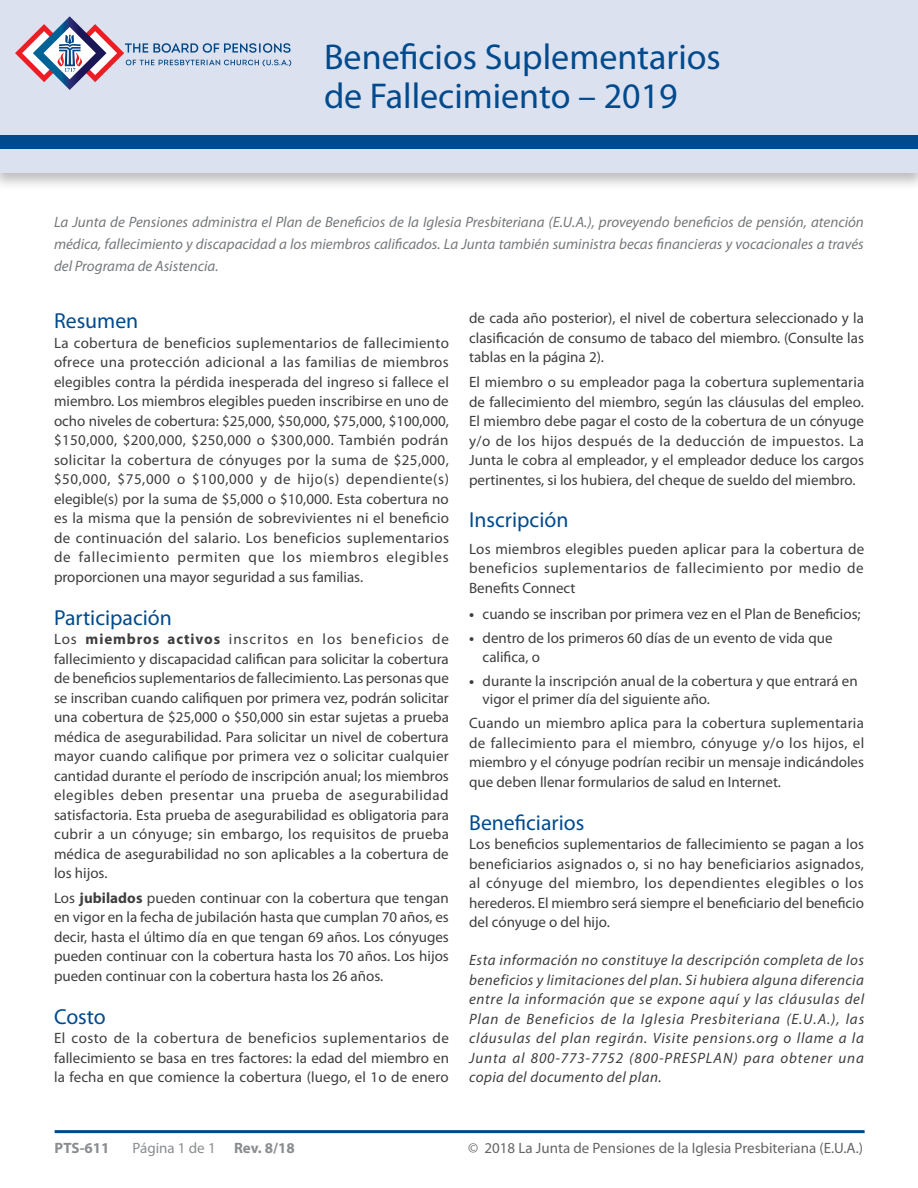
<style>
.page{position:relative;width:918px;height:1188px;background:#fff}
.page>*{position:absolute;margin:0;border:0;box-sizing:border-box;transform-origin:0 0}
.t1{font:36px/39px "Myriad Pro";color:#004a8d}
.t2{font:21.75px "Myriad Pro";color:#004a8d}
.t3{font:15px/19.5px "Myriad Pro";color:#3e3e3f;text-align:justify}
.t4{font:italic 15px/19.5px "Myriad Pro";letter-spacing:.05em;color:#3e3e3f;text-align:justify}
.t5{font:italic 15px/21.8px "Myriad Pro";color:#76787b;text-align:justify}
.t6{font:15px "Myriad Pro";color:#656568}
.t7{font:15px "Myriad Pro";color:#8a8c8f}
.t8{font:700 15px "Myriad Pro";color:#8a8c8f}
.s1{font-weight:700}
</style>
<div class="page">
<hr style="left:55px;top:1130px;width:810px;height:3px;background:#004a8d">
<div style="left:0;top:0;width:918px;height:191px;background:#231f20;opacity:.3"></div>
<div style="left:0;top:0;width:918px;height:172px;background:#dce1ef"></div>
<svg style="left:15px;top:16px;width:276px;height:74px"></svg>
<div style="left:0;top:135px;width:918px;height:14px;background:#004a8d"></div>
<h1 class="t1" style="left:324px;top:37px;width:398px">Beneficios Suplementarios de Fallecimiento – 2019</h1>
<p class="t5" style="left:54px;top:211px;width:812px">La Junta de Pensiones administra el Plan de Beneficios de la Iglesia Presbiteriana (E.U.A.), proveyendo beneficios de pensión, atención médica, fallecimiento y discapacidad a los miembros calificados. La Junta también suministra becas financieras y vocacionales a través del Programa de Asistencia.</p>
<h2 class="t2" style="left:54px;top:308px;width:86px">Resumen</h2>
<p class="t3" style="left:54px;top:333px;width:397px">La cobertura de beneficios suplementarios de fallecimiento ofrece una protección adicional a las familias de miembros elegibles contra la pérdida inesperada del ingreso si fallece el miembro. Los miembros elegibles pueden inscribirse en uno de ocho niveles de cobertura: $25,000, $50,000, $75,000, $100,000, $150,000, $200,000, $250,000 o $300,000. También podrán solicitar la cobertura de cónyuges por la suma de $25,000, $50,000, $75,000 o $100,000 y de hijo(s) dependiente(s) elegible(s) por la suma de $5,000 o $10,000. Esta cobertura no es la misma que la pensión de sobrevivientes ni el beneficio de continuación del salario. Los beneficios suplementarios de fallecimiento permiten que los miembros elegibles proporcionen una mayor seguridad a sus familias.</p>
<h2 class="t2" style="left:54px;top:604px;width:119px">Participación</h2>
<p class="t3" style="left:54px;top:629px;width:396px">Los <span class="s1">miembros activos</span> inscritos en los beneficios de fallecimiento y discapacidad califican para solicitar la cobertura de beneficios suplementarios de fallecimiento. Las personas que se inscriban cuando califiquen por primera vez, podrán solicitar una cobertura de $25,000 o $50,000 sin estar sujetas a prueba médica de asegurabilidad. Para solicitar un nivel de cobertura mayor cuando califique por primera vez o solicitar cualquier cantidad durante el período de inscripción anual; los miembros elegibles deben presentar una prueba de asegurabilidad satisfactoria. Esta prueba de asegurabilidad es obligatoria para cubrir a un cónyuge; sin embargo, los requisitos de prueba médica de asegurabilidad no son aplicables a la cobertura de los hijos.</p>
<p class="t3" style="left:54px;top:888px;width:396px">Los <span class="s1">jubilados</span> pueden continuar con la cobertura que tengan en vigor en la fecha de jubilación hasta que cumplan 70 años, es decir, hasta el último día en que tengan 69 años. Los cónyuges pueden continuar con la cobertura hasta los 70 años. Los hijos pueden continuar con la cobertura hasta los 26 años.</p>
<h2 class="t2" style="left:54px;top:1003px;width:53px">Costo</h2>
<p class="t3" style="left:54px;top:1028px;width:397px">El costo de la cobertura de beneficios suplementarios de fallecimiento se basa en tres factores: la edad del miembro en la fecha en que comience la cobertura (luego, el 1o de enero</p>
<p class="t3" style="left:469px;top:308px;width:396px">de cada año posterior), el nivel de cobertura seleccionado y la clasificación de consumo de tabaco del miembro. (Consulte las tablas en la página 2).</p>
<p class="t3" style="left:469px;top:372px;width:397px">El miembro o su empleador paga la cobertura suplementaria de fallecimiento del miembro, según las cláusulas del empleo.<br>El miembro debe pagar el costo de la cobertura de un cónyuge y/o de los hijos después de la deducción de impuestos. La Junta le cobra al empleador, y el empleador deduce los cargos pertinentes, si los hubiera, del cheque de sueldo del miembro.</p>
<h2 class="t2" style="left:469px;top:507px;width:101px">Inscripción</h2>
<p class="t3" style="left:469px;top:539px;width:397px">Los miembros elegibles pueden aplicar para la cobertura de beneficios suplementarios de fallecimiento por medio de Benefits Connect</p>
<p class="t3" style="left:469px;top:604px;width:393px"><span class="s1">•</span> cuando se inscriban por primera vez en el Plan de Beneficios;</p>
<p class="t3" style="left:483px;top:628px;width:352px;line-height:18.8px;text-indent:-14px"><span class="s1">•</span> dentro de los primeros 60 días de un evento de vida que califica, o</p>
<p class="t3" style="left:483px;top:671px;width:377px;line-height:18.8px;text-indent:-14px"><span class="s1">•</span> durante la inscripción anual de la cobertura y que entrará en vigor el primer día del siguiente año.</p>
<p class="t3" style="left:469px;top:713px;width:397px">Cuando un miembro aplica para la cobertura suplementaria de fallecimiento para el miembro, cónyuge y/o los hijos, el miembro y el cónyuge podrían recibir un mensaje indicándoles que deben llenar formularios de salud en Internet.</p>
<h2 class="t2" style="left:469px;top:809px;width:117px">Beneficiarios</h2>
<p class="t3" style="left:469px;top:834px;width:396px">Los beneficios suplementarios de fallecimiento se pagan a los beneficiarios asignados o, si no hay beneficiarios asignados, al cónyuge del miembro, los dependientes elegibles o los herederos. El miembro será siempre el beneficiario del beneficio del cónyuge o del hijo.</p>
<p class="t4" style="left:469px;top:950px;width:397px">Esta información no constituye la descripción completa de los beneficios y limitaciones del plan. Si hubiera alguna diferencia entre la información que se expone aquí y las cláusulas del Plan de Beneficios de la Iglesia Presbiteriana (E.U.A.), las cláusulas del plan regirán. Visite pensions.org o llame a la Junta al 800-773-7752 (800-PRESPLAN) para obtener una copia del documento del plan.</p>
<p class="t8" style="left:55px;top:1139px;width:56px">PTS-611</p>
<p class="t7" style="left:133px;top:1139px;width:164px">Página 1 de 1 <span class="s1">Rev. 8/18</span></p>
<p class="t6" style="left:468px;top:1139px;width:397px">© 2018 La Junta de Pensiones de la Iglesia Presbiteriana (E.U.A.)</p>
</div>
